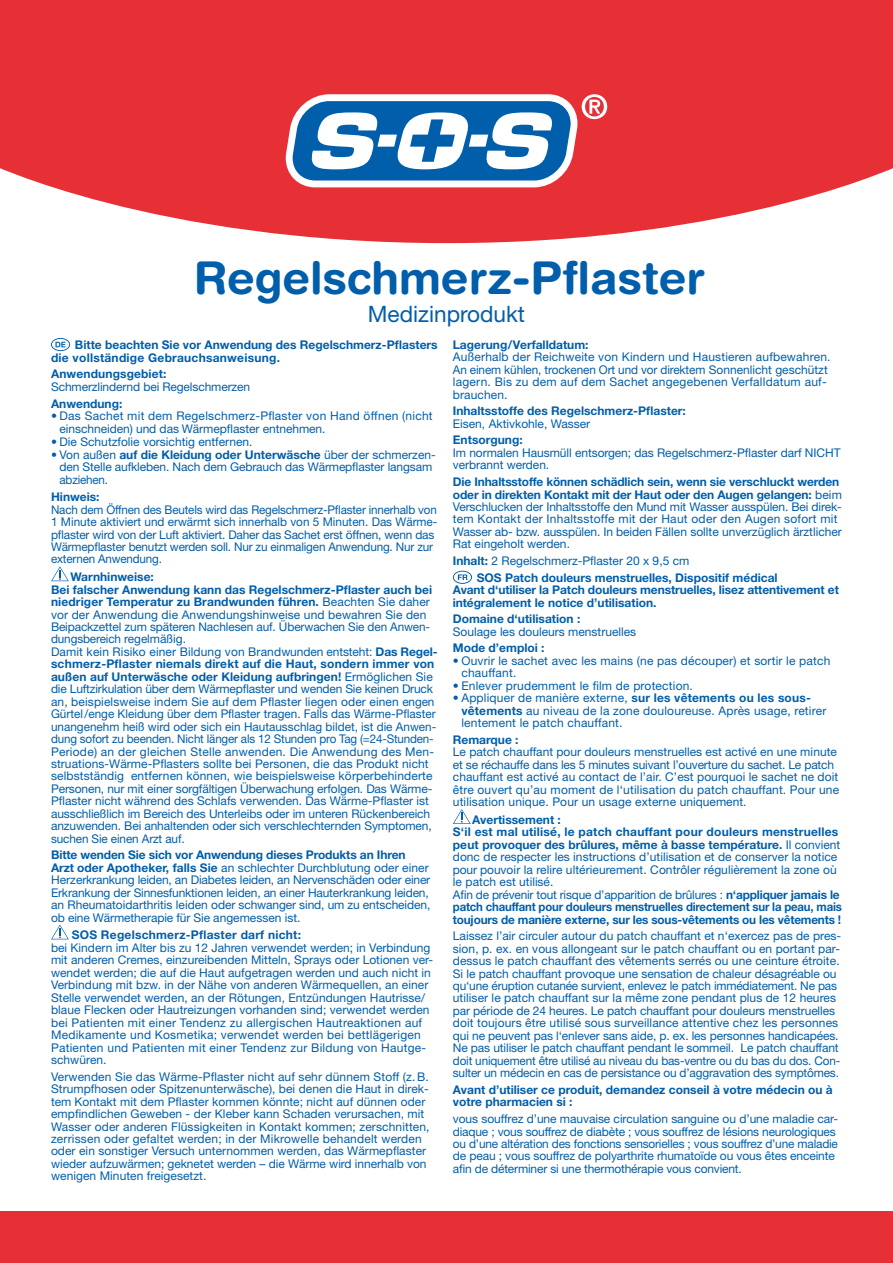
<style>
.page{position:relative;width:893px;height:1263px;background:#fff}
.page>*{position:absolute;margin:0;border:0;box-sizing:border-box;transform-origin:0 0}
.t1{font:700 45.3px "Helvetica Rounded LT Std";color:#005eab}
.t2{font:22.65px "Helvetica Neue LT Pro";color:#005eab}
.t3{font:12px/12.5px "Helvetica Neue LT Pro";color:#005eab}
.t4{font:700 12px/12.5px "Helvetica Neue LT Pro";color:#005eab}
.t5{font:12px/12.5px "Helvetica Neue LT Pro";letter-spacing:.02em;color:#005eab}
.t6{font:700 12px "Helvetica Neue LT Pro";letter-spacing:.02em;color:#005eab}
.s1{font-weight:700}
.s2{font-weight:400}
</style>
<div class="page">
<svg style="left:51px;top:338px;width:19px;height:13px"></svg>
<svg style="left:51px;top:566px;width:18px;height:15px"></svg>
<svg style="left:51px;top:924px;width:18px;height:15px"></svg>
<svg style="left:453px;top:571px;width:19px;height:13px"></svg>
<svg style="left:453px;top:809px;width:18px;height:15px"></svg>
<svg style="left:0;top:0;width:893px;height:243px;background:#e9464c"></svg>
<svg style="left:286px;top:94px;width:321px;height:93px"></svg>
<div style="left:0;top:1212px;width:893px;height:51px;background:#e72f36"></div>
<h1 class="t1" style="left:194px;top:250px;width:513px">Regelschmerz-Pflaster</h1>
<h2 class="t2" style="left:368px;top:300px;width:159px">Medizinprodukt</h2>
<p class="t4" style="left:51px;top:338px;width:388px;text-indent:24px">Bitte beachten Sie vor Anwendung des Regelschmerz-Pflasters die vollständige Gebrauchsanweisung.</p>
<p class="t4" style="left:51px;top:367px;width:117px">Anwendungsgebiet:</p>
<p class="t3" style="left:51px;top:380px;width:201px">Schmerzlindernd bei Regelschmerzen</p>
<p class="t4" style="left:51px;top:397px;width:73px">Anwendung:</p>
<p class="t5" style="left:60px;top:410px;width:375px;text-indent:-9px">• Das Sachet mit dem Regelschmerz-Pflaster von Hand öffnen (nicht einschneiden) und das Wärmepflaster entnehmen.</p>
<p class="t3" style="left:51px;top:435px;width:203px">• Die Schutzfolie vorsichtig entfernen.</p>
<p class="t3" style="left:60px;top:448px;width:377px;text-indent:-8px">• Von außen <span class="s1">auf die Kleidung oder Unterwäsche</span> über der schmerzen‑ den Stelle aufkleben. Nach dem Gebrauch das Wärmepflaster langsam abziehen.</p>
<p class="t4" style="left:51px;top:490px;width:50px">Hinweis:</p>
<p class="t3" style="left:51px;top:503px;width:388px">Nach dem Öffnen des Beutels wird das Regelschmerz-Pflaster innerhalb von 1 Minute aktiviert und erwärmt sich innerhalb von 5 Minuten. Das Wärme&shy;pflaster wird von der Luft aktiviert. Daher das Sachet erst öffnen, wenn das Wärmepflaster benutzt werden soll. Nur zu einmaligen Anwendung. Nur zur externen Anwendung.</p>
<p class="t3" style="left:51px;top:570px;width:387px;text-indent:19px"><span class="s1">Warnhinweise:<br>Bei falscher Anwendung kann das Regelschmerz-Pflaster auch bei niedriger Temperatur zu Brandwunden führen.</span> Beachten Sie daher vor der Anwendung die Anwendungshinweise und bewahren Sie den Beipackzettel zum späteren Nachlesen auf. Überwachen Sie den Anwen&shy;dungsbereich regelmäßig.<br>Damit kein Risiko einer Bildung von Brandwunden entsteht: <span class="s1">Das Regel‑ schmerz-Pflaster niemals direkt auf die Haut, sondern immer von außen auf Unterwäsche oder Kleidung aufbringen!</span> Ermöglichen Sie die Luftzirkulation über dem Wärmepflaster und wenden Sie keinen Druck an, beispielsweise indem Sie auf dem Pflaster liegen oder einen engen Gürtel/enge Kleidung über dem Pflaster tragen. Falls das Wärme-Pflaster unangenehm heiß wird oder sich ein Hautausschlag bildet, ist die Anwen‑ dung sofort zu beenden. Nicht länger als 12 Stunden pro Tag (=24-Stunden-Periode) an der gleichen Stelle anwenden. Die Anwendung des Men‑ struations-Wärme-Pflasters sollte bei Personen, die das Produkt nicht selbstständig entfernen können, wie beispielsweise körperbehinderte Personen, nur mit einer sorgfältigen Überwachung erfolgen. Das Wärme-Pflaster nicht während des Schlafs verwenden. Das Wärme-Pflaster ist ausschließlich im Bereich des Unterleibs oder im unteren Rückenbereich anzuwenden. Bei anhaltenden oder sich verschlechternden Symptomen, suchen Sie einen Arzt auf.</p>
<p class="t3" style="left:51px;top:849px;width:381px"><span class="s1">Bitte wenden Sie sich vor Anwendung dieses Produkts an Ihren Arzt oder Apotheker, falls Sie</span> an schlechter Durchblutung oder einer Herzerkrankung leiden, an Diabetes leiden, an Nervenschäden oder einer Erkrankung der Sinnesfunktionen leiden, an einer Hauterkrankung leiden, an Rheumatoidarthritis leiden oder schwanger sind, um zu entscheiden, ob eine Wärmetherapie für Sie angemessen ist.</p>
<p class="t6" style="left:72px;top:927px;width:231px">SOS Regelschmerz-Pflaster darf nicht:</p>
<p class="t3" style="left:51px;top:941px;width:384px">bei Kindern im Alter bis zu 12 Jahren verwendet werden; in Verbindung mit anderen Cremes, einzureibenden Mitteln, Sprays oder Lotionen ver&shy;wendet werden; die auf die Haut aufgetragen werden und auch nicht in Verbindung mit bzw. in der Nähe von anderen Wärmequellen, an einer Stelle verwendet werden, an der Rötungen, Entzündungen Hautrisse/ blaue Flecken oder Hautreizungen vorhanden sind; verwendet werden bei Patienten mit einer Tendenz zu allergischen Hautreaktionen auf Medikamente und Kosmetika; verwendet werden bei bettlägerigen Patienten und Patienten mit einer Tendenz zur Bildung von Hautge&shy;schwüren.</p>
<p class="t3" style="left:51px;top:1070px;width:380px">Verwenden Sie das Wärme-Pflaster nicht auf sehr dünnem Stoff (z.B.<br>Strumpfhosen oder Spitzenunterwäsche), bei denen die Haut in direk‑ tem Kontakt mit dem Pflaster kommen könnte; nicht auf dünnen oder empfindlichen Geweben - der Kleber kann Schaden verursachen, mit Wasser oder anderen Flüssigkeiten in Kontakt kommen; zerschnitten, zerrissen oder gefaltet werden; in der Mikrowelle behandelt werden oder ein sonstiger Versuch unternommen werden, das Wärmepflaster wieder aufzuwärmen; geknetet werden – die Wärme wird innerhalb von wenigen Minuten freigesetzt.</p>
<p class="t4" style="left:453px;top:338px;width:137px">Lagerung/Verfalldatum:</p>
<p class="t3" style="left:453px;top:350px;width:379px">Außerhalb der Reichweite von Kindern und Haustieren aufbewahren.<br>An einem kühlen, trockenen Ort und vor direktem Sonnenlicht geschützt lagern. Bis zu dem auf dem Sachet angegebenen Verfalldatum auf&shy;brauchen.</p>
<p class="t4" style="left:453px;top:404px;width:235px">Inhaltsstoffe des Regelschmerz-Pflaster:</p>
<p class="t3" style="left:453px;top:417px;width:139px">Eisen, Aktivkohle, Wasser</p>
<p class="t4" style="left:453px;top:434px;width:71px">Entsorgung:</p>
<p class="t3" style="left:453px;top:446px;width:389px">Im normalen Hausmüll entsorgen; das Regelschmerz-Pflaster darf NICHT verbrannt werden.</p>
<p class="t3" style="left:453px;top:475px;width:391px"><span class="s1">Die Inhaltsstoffe können schädlich sein, wenn sie verschluckt werden oder in direkten Kontakt mit der Haut oder den Augen gelangen:</span> beim Verschlucken der Inhaltsstoffe den Mund mit Wasser ausspülen. Bei direk‑ tem Kontakt der Inhaltsstoffe mit der Haut oder den Augen sofort mit Wasser ab- bzw. ausspülen. In beiden Fällen sollte unverzüglich ärztlicher Rat eingeholt werden.</p>
<p class="t4" style="left:477px;top:552px;width:302px;line-height:16.6px;text-indent:-24px">Inhalt: <span class="s2">2 Regelschmerz-Pflaster 20 x 9,5 cm<br></span>SOS Patch douleurs menstruelles, Dispositif médical</p>
<p class="t4" style="left:453px;top:583px;width:387px">Avant d‘utiliser la Patch douleurs menstruelles, lisez attentivement et intégralement le notice d’utilisation.</p>
<p class="t4" style="left:453px;top:612px;width:129px">Domaine d‘utilisation :</p>
<p class="t3" style="left:453px;top:625px;width:185px">Soulage les douleurs menstruelles</p>
<p class="t4" style="left:453px;top:642px;width:93px">Mode d’emploi :</p>
<p class="t3" style="left:461px;top:654px;width:371px;text-indent:-9px">• Ouvrir le sachet avec les mains (ne pas découper) et sortir le patch chauffant.</p>
<p class="t3" style="left:453px;top:679px;width:242px">• Enlever prudemment le film de protection.</p>
<p class="t3" style="left:461px;top:691px;width:366px;text-indent:-9px">• Appliquer de manière externe, <span class="s1">sur les vêtements ou les sous&shy;vêtements</span> au niveau de la zone douloureuse. Après usage, retirer lentement le patch chauffant.</p>
<p class="t4" style="left:453px;top:733px;width:67px">Remarque :</p>
<p class="t3" style="left:453px;top:746px;width:388px">Le patch chauffant pour douleurs menstruelles est activé en une minute et se réchauffe dans les 5 minutes suivant l’ouverture du sachet. Le patch chauffant est activé au contact de l’air. C’est pourquoi le sachet ne doit être ouvert qu’au moment de l‘utilisation du patch chauffant. Pour une utilisation unique. Pour un usage externe uniquement.</p>
<p class="t4" style="left:453px;top:813px;width:391px;text-indent:19px">Avertissement :<br>S‘il est mal utilisé, le patch chauffant pour douleurs menstruelles peut provoquer des brûlures, même à basse température. <span class="s2">Il convient donc de respecter les instructions d’utilisation et de conserver la notice pour pouvoir la relire ultérieurement. Contrôler régulièrement la zone où le patch est utilisé.<br>Afin de prévenir tout risque d’apparition de brûlures :</span> n‘appliquer jamais le patch chauffant pour douleurs menstruelles directement sur la peau, mais toujours de manière externe, sur les sous-vêtements ou les vêtements !</p>
<p class="t3" style="left:453px;top:929px;width:390px">Laissez l’air circuler autour du patch chauffant et n‘exercez pas de pres&shy;sion, p. ex. en vous allongeant sur le patch chauffant ou en portant par&shy;dessus le patch chauffant des vêtements serrés ou une ceinture étroite.<br>Si le patch chauffant provoque une sensation de chaleur désagréable ou qu‘une éruption cutanée survient, enlevez le patch immédiatement. Ne pas utiliser le patch chauffant sur la même zone pendant plus de 12 heures par période de 24 heures. Le patch chauffant pour douleurs menstruelles doit toujours être utilisé sous surveillance attentive chez les personnes qui ne peuvent pas l‘enlever sans aide, p. ex. les personnes handicapées.<br>Ne pas utiliser le patch chauffant pendant le sommeil. Le patch chauffant doit uniquement être utilisé au niveau du bas-ventre ou du bas du dos. Con&shy;sulter un médecin en cas de persistance ou d’aggravation des symptômes.</p>
<p class="t4" style="left:453px;top:1083px;width:381px">Avant d’utiliser ce produit, demandez conseil à votre médecin ou à votre pharmacien si :</p>
<p class="t3" style="left:453px;top:1112px;width:387px">vous souffrez d’une mauvaise circulation sanguine ou d’une maladie car&shy;diaque ; vous souffrez de diabète ; vous souffrez de lésions neurologiques ou d’une altération des fonctions sensorielles ; vous souffrez d’une maladie de peau ; vous souffrez de polyarthrite rhumatoïde ou vous êtes enceinte afin de déterminer si une thermothérapie vous convient.</p>
</div>
